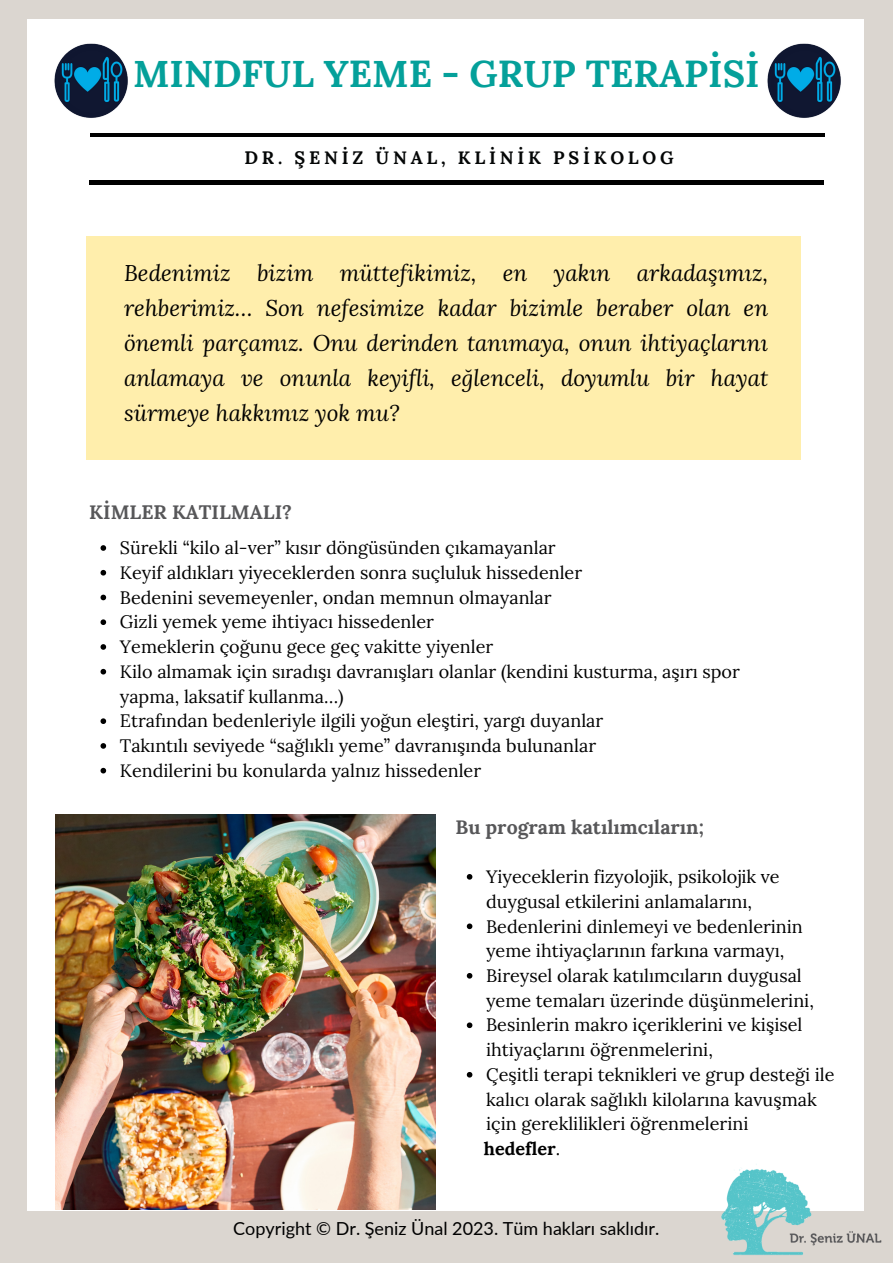
<style>
.page{position:relative;width:893px;height:1264px;background:#fff}
.page>*{position:absolute;margin:0;border:0;box-sizing:border-box;transform-origin:0 0}
.t1{font:700 37.5px "Lora";color:#04a09a}
.t2{font:italic 22.5px/34.8px "Lora";color:#000;text-align:justify}
.t3{font:700 19.5px "Lora";color:#575759}
.t4{font:18px/24.8px "Lora";color:#000}
.t5{font:18px "Lato";color:#000}
.t6{font:700 18px "Lora";letter-spacing:.21em;color:#040606}
.t7{font:700 18px "Lora";color:#000}
.s1{font-weight:400}
</style>
<div class="page">
<div style="left:0;top:0;width:892px;height:1262px;background:#dbd6d0"></div>
<div style="left:27px;top:19px;width:837px;height:1225px;background:#fff"></div>
<img style="left:55px;top:814px;width:380px;height:395px">
<div style="left:86px;top:236px;width:714px;height:223px;background:#ffeeac"></div>
<svg style="left:467px;top:874px;width:5px;height:5px"></svg>
<svg style="left:467px;top:923px;width:5px;height:6px"></svg>
<svg style="left:467px;top:973px;width:5px;height:5px"></svg>
<svg style="left:467px;top:1022px;width:5px;height:6px"></svg>
<svg style="left:467px;top:1072px;width:5px;height:5px"></svg>
<div style="left:0;top:1211px;width:892px;height:51px;background:#dbd6d0"></div>
<img style="left:721px;top:1164px;width:161px;height:91px">
<hr style="left:91px;top:133px;width:734px;height:4px;background:#000">
<hr style="left:89px;top:181px;width:734px;height:3px;background:#000">
<svg style="left:100px;top:545px;width:6px;height:6px"></svg>
<svg style="left:100px;top:570px;width:6px;height:5px"></svg>
<svg style="left:100px;top:594px;width:6px;height:6px"></svg>
<svg style="left:100px;top:619px;width:6px;height:6px"></svg>
<svg style="left:100px;top:644px;width:6px;height:5px"></svg>
<svg style="left:100px;top:669px;width:6px;height:5px"></svg>
<svg style="left:100px;top:718px;width:6px;height:6px"></svg>
<svg style="left:100px;top:743px;width:6px;height:5px"></svg>
<svg style="left:100px;top:767px;width:6px;height:6px"></svg>
<img style="left:54px;top:43px;width:74px;height:75px">
<img style="left:767px;top:43px;width:74px;height:75px">
<h1 class="t1" style="left:133px;top:49px;width:628px">MINDFUL YEME - GRUP TERAPİSİ</h1>
<p class="t6" style="left:244px;top:146px;width:430px">DR. ŞENİZ ÜNAL, KLİNİK PSİKOLOG</p>
<p class="t2" style="left:124px;top:255px;width:645px">Bedenimiz bizim müttefikimiz, en yakın arkadaşımız, rehberimiz… Son nefesimize kadar bizimle beraber olan en önemli parçamız. Onu derinden tanımaya, onun ihtiyaçlarını anlamaya ve onunla keyifli, eğlenceli, doyumlu bir hayat sürmeye hakkımız yok mu?</p>
<p class="t3" style="left:89px;top:499px;width:204px">KİMLER KATILMALI?</p>
<p class="t4" style="left:120px;top:535px;width:621px">Sürekli “kilo al-ver” kısır döngüsünden çıkamayanlar<br>Keyif aldıkları yiyeceklerden sonra suçluluk hissedenler<br>Bedenini sevemeyenler, ondan memnun olmayanlar<br>Gizli yemek yeme ihtiyacı hissedenler<br>Yemeklerin çoğunu gece geç vakitte yiyenler<br>Kilo almamak için sıradışı davranışları olanlar (kendini kusturma, aşırı spor yapma, laksatif kullanma…)<br>Etrafından bedenleriyle ilgili yoğun eleştiri, yargı duyanlar<br>Takıntılı seviyede “sağlıklı yeme” davranışında bulunanlar<br>Kendilerini bu konularda yalnız hissedenler</p>
<p class="t3" style="left:455px;top:814px;width:250px">Bu program katılımcıların;</p>
<p class="t4" style="left:486px;top:864px;width:350px">Yiyeceklerin fizyolojik, psikolojik ve duygusal etkilerini anlamalarını, Bedenlerini dinlemeyi ve bedenlerinin yeme ihtiyaçlarının farkına varmayı, Bireysel olarak katılımcıların duygusal yeme temaları üzerinde düşünmelerini, Besinlerin makro içeriklerini ve kişisel ihtiyaçlarını öğrenmelerini,<br>Çeşitli terapi teknikleri ve grup desteği ile kalıcı olarak sağlıklı kilolarına kavuşmak için gereklilikleri öğrenmelerini</p>
<p class="t7" style="left:484px;top:1137px;width:78px">hedefler<span class="s1">.</span></p>
<p class="t5" style="left:233px;top:1216px;width:427px">Copyright © Dr. Şeniz Ünal 2023. Tüm hakları saklıdır.</p>
</div>
